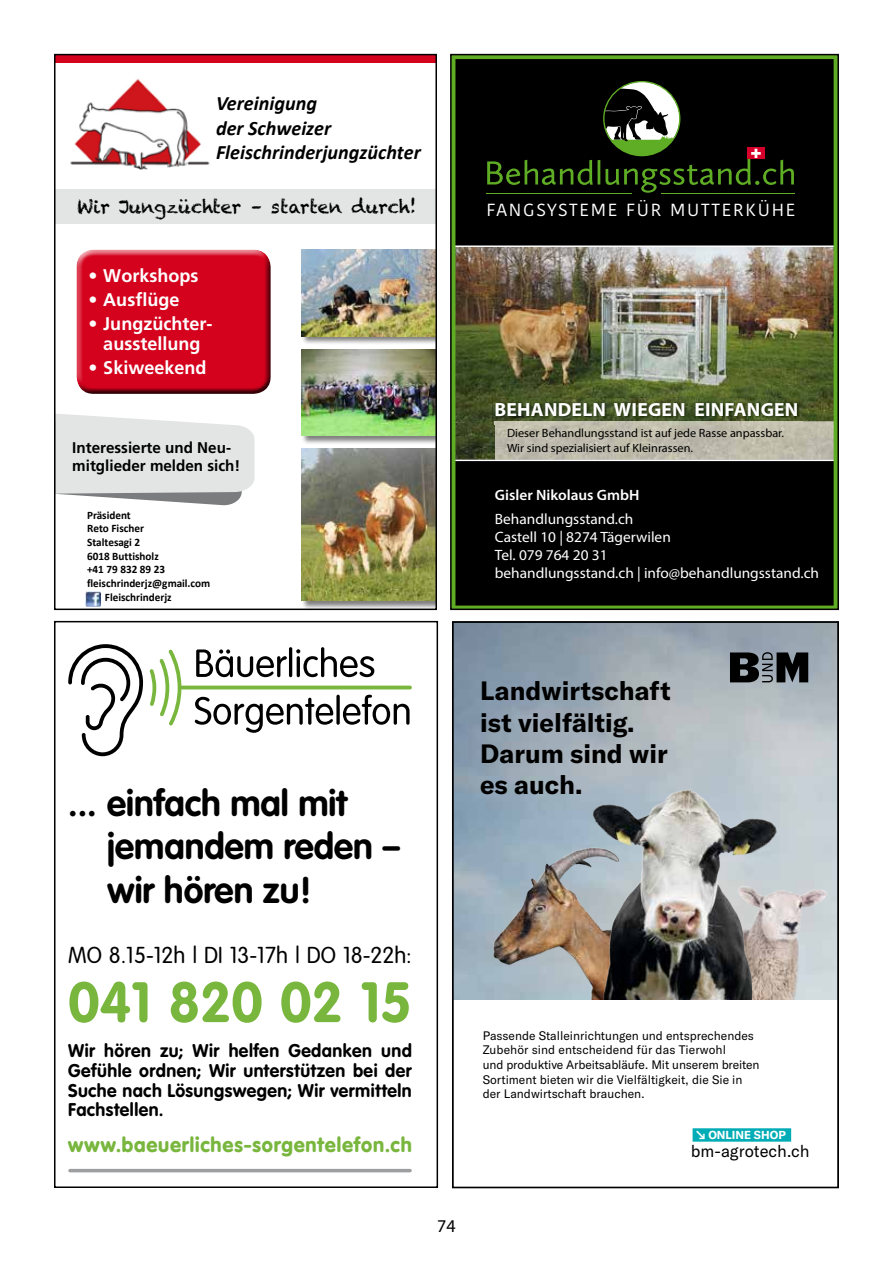
<style>
.page{position:relative;width:893px;height:1263px;background:#fff}
.page>*{position:absolute;margin:0;border:0;box-sizing:border-box;transform-origin:0 0}
.t1{font:700 56.1px "VAG Rounded";color:#79b63e}
.t2{font:700 36.3px/43.7px "VAG Rounded";color:#000}
.t3{font:700 26.1px/31.3px "GT America";color:#000}
.t4{font:italic 700 22.8px "Calibri";color:#000}
.t5{font:300 22.65px "VAG Rounded";color:#000}
.t6{font:italic 700 20.55px/24.6px "Calibri";color:#000}
.t7{font:900 20.4px "VAG Rounded";letter-spacing:.04em;color:#79b63e}
.t8{font:700 19.2px "Myriad Pro";letter-spacing:.01em;color:#fff}
.t9{font:700 18.3px/19.8px "Frutiger CE";color:#fff;text-align:center}
.t10{font:18.3px "Chalkduster";color:#000}
.t11{font:700 18.15px/19.6px "VAG Rounded";letter-spacing:.025em;color:#000;text-align:justify}
.t12{font:18px "Myriad Pro";color:#000}
.t13{font:17.4px "Kohinoor Bangla";letter-spacing:.1em;color:#fff}
.t14{font:16.8px "GT America";color:#000}
.t15{font:700 15.45px/18px "Frutiger CE";color:#000}
.t16{font:15px/18px "Myriad Pro";color:#fff}
.t17{font:600 15px "Myriad Pro";color:#fff}
.t18{font:12.15px/14.5px "GT America";color:#000}
.t19{font:12px/15px "Myriad Pro";color:#000}
.t20{font:700 11.4px/13.6px "Calibri";color:#000}
.t21{font:700 11.4px/13.6px "Calibri";color:#000}
.t22{font:700 11.4px "GT America";color:#fff}
</style>
<div class="page">
<img style="left:453px;top:57px;width:383px;height:550px">
<div style="left:450px;top:54px;width:389px;height:556px;border:2px solid #000"></div>
<div style="left:55px;top:189px;width:381px;height:35px;background:#e3e4e4"></div>
<img style="left:70px;top:79px;width:140px;height:90px">
<img style="left:85px;top:591px;width:16px;height:16px">
<div style="left:55px;top:55px;width:381px;height:8px;background:#d4021d"></div>
<div style="left:301px;top:349px;width:135px;height:96px;background:#000;opacity:.5"></div>
<img style="left:301px;top:349px;width:133px;height:87px">
<div style="left:301px;top:448px;width:135px;height:161px;background:#000;opacity:.5"></div>
<img style="left:301px;top:449px;width:133px;height:151px">
<div style="left:301px;top:249px;width:135px;height:96px;background:#000;opacity:.5"></div>
<img style="left:301px;top:250px;width:133px;height:86px">
<div style="left:74px;top:250px;width:197px;height:137px;background:#fff;opacity:.75"></div>
<div style="left:74px;top:254px;width:197px;height:141px;background:#000;opacity:.75"></div>
<svg style="left:57px;top:414px;width:197px;height:91px;background:#dfdfe0"></svg>
<div style="left:54px;top:54px;width:383px;height:556px;border:2px solid #000"></div>
<img style="left:455px;top:624px;width:381px;height:230px">
<img style="left:788px;top:854px;width:48px;height:146px">
<img style="left:455px;top:825px;width:124px;height:175px">
<img style="left:579px;top:773px;width:209px;height:227px">
<svg style="left:730px;top:652px;width:78px;height:30px;background:#33373b"></svg>
<div style="left:693px;top:1128px;width:98px;height:13px;background:#00acb6"></div>
<div style="left:452px;top:621px;width:387px;height:567px;border:2px solid #000"></div>
<svg style="left:68px;top:644px;width:75px;height:112px"></svg>
<svg style="left:149px;top:647px;width:263px;height:86px"></svg>
<hr style="left:70px;top:1169px;width:340px;height:3px;background:#9c9e9f">
<div style="left:54px;top:621px;width:384px;height:567px;border:2px solid #000"></div>
<h3 class="t6" style="left:216px;top:91px;width:206px">Vereinigung<br>der Schweizer<br>Fleischrinderjungzüchter</h3>
<h3 class="t10" style="left:77px;top:196px;width:341px">Wir Jungzüchter – starten durch!</h3>
<h3 class="t9" style="left:88px;top:265px;width:112px">• Workshops</h3>
<h3 class="t9" style="left:88px;top:290px;width:93px">• Ausflüge</h3>
<h3 class="t9" style="left:88px;top:314px;width:126px">• Jungzüchter&shy;ausstellung</h3>
<h3 class="t9" style="left:88px;top:358px;width:120px">• Skiweekend</h3>
<h3 class="t4" style="left:-4px;top:429px;width:213px">eischrinderjungzüchter</h3>
<p class="t15" style="left:72px;top:439px;width:170px">Interessierte und Neu&shy;mitglieder melden sich!</p>
<p class="t20" style="left:87px;top:508px;width:59px">Präsident<br>Reto Fischer</p>
<p class="t21" style="left:87px;top:535px;width:73px">Staltesagi 2<br>6018 Buttisholz</p>
<p class="t20" style="left:87px;top:563px;width:80px">+41 79 832 89 23</p>
<p class="t20" style="left:87px;top:576px;width:125px">fleischrinderjz@gmail.com</p>
<p class="t20" style="left:105px;top:590px;width:68px">Fleischrinderjz</p>
<h3 class="t13" style="left:486px;top:197px;width:310px">FANGSYSTEME FÜR MUTTERKÜHE</h3>
<h3 class="t8" style="left:494px;top:397px;width:306px">BEHANDELN WIEGEN EINFANGEN</h3>
<p class="t19" style="left:507px;top:426px;width:279px">Dieser Behandlungsstand ist auf jede Rasse anpassbar.<br>Wir sind spezialisiert auf Kleinrassen.</p>
<p class="t17" style="left:495px;top:485px;width:146px">Gisler Nikolaus GmbH</p>
<p class="t16" style="left:495px;top:510px;width:326px">Behandlungsstand.ch<br>Castell 10 | 8274 Tägerwilen<br>Tel. 079 764 20 31<br>behandlungsstand.ch | info@behandlungsstand.ch</p>
<h2 class="t2" style="left:107px;top:781px;width:295px;text-indent:-39px">... einfach mal mit jemandem reden – wir hören zu!</h2>
<h3 class="t5" style="left:68px;top:942px;width:345px">MO 8.15-12h | DI 13-17h | DO 18-22h:</h3>
<h1 class="t1" style="left:68px;top:969px;width:345px">041 820 02 15</h1>
<h3 class="t11" style="left:68px;top:1041px;width:345px">Wir hören zu; Wir helfen Gedanken und Gefühle ordnen; Wir unterstützen bei der Suche nach Lösungswegen; Wir vermitteln Fachstellen.</h3>
<h3 class="t7" style="left:68px;top:1133px;width:345px">www.baeuerliches-sorgentelefon.ch</h3>
<h3 class="t3" style="left:480px;top:675px;width:192px">Landwirtschaft ist vielfältig.<br>Darum sind wir es auch.</h3>
<h3 class="t12" style="left:437px;top:1215px;width:20px">74</h3>
<p class="t18" style="left:483px;top:1028px;width:278px">Passende Stalleinrichtungen und entsprechendes Zubehör sind entscheidend für das Tierwohl<br>und produktive Arbeitsabläufe. Mit unserem breiten Sortiment bieten wir die Vielfältigkeit, die Sie in der Landwirtschaft brauchen.</p>
<p class="t22" style="left:695px;top:1128px;width:92px">↘ ONLINE SHOP</p>
<h3 class="t14" style="left:691px;top:1141px;width:120px">bm-agrotech.ch</h3>
</div>
